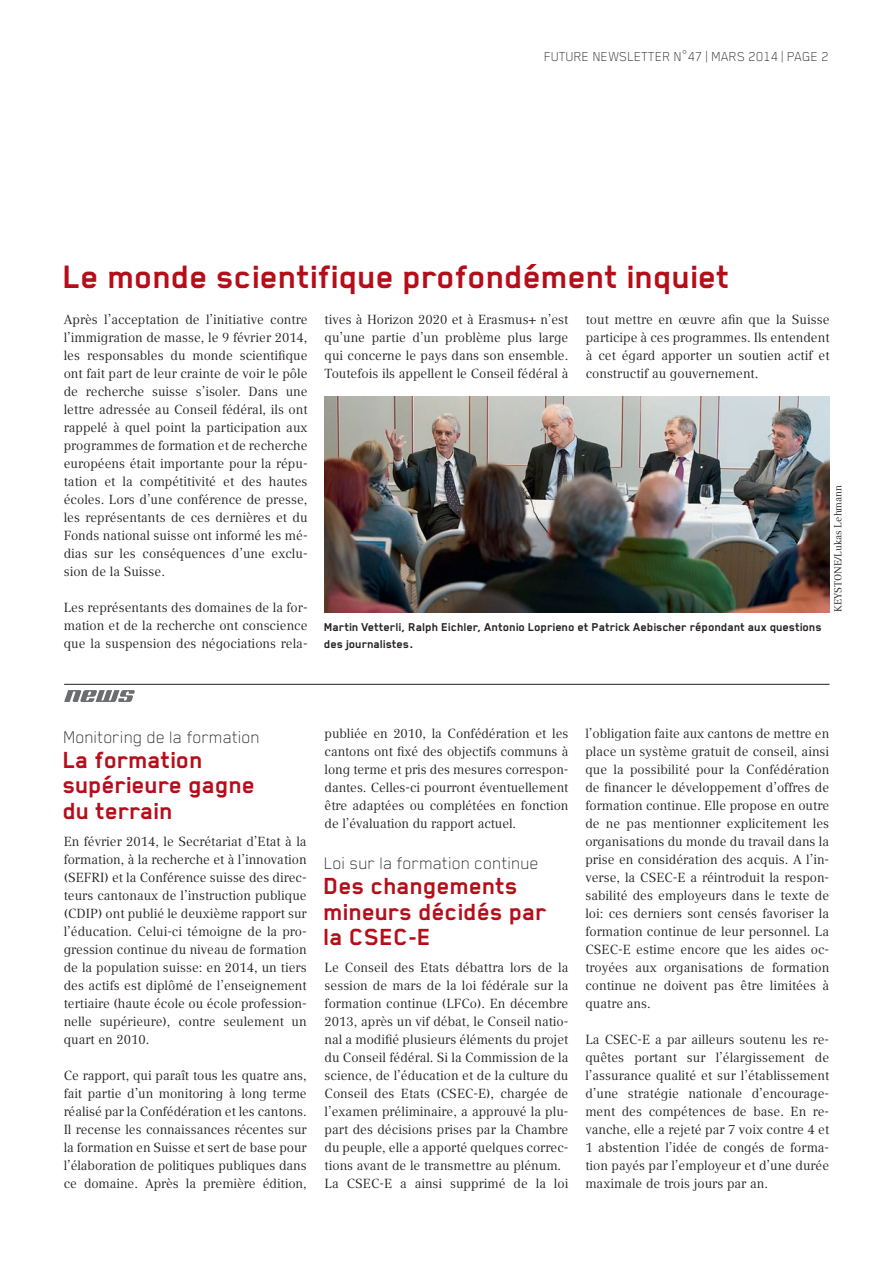
<style>
.page{position:relative;width:893px;height:1263px;background:#fff}
.page>*{position:absolute;margin:0;border:0;box-sizing:border-box;transform-origin:0 0}
.t1{font:700 37.5px "Blender";color:#b50e1a}
.t2{font:700 27px/25.5px "Blender";color:#b50e1a}
.t3{font:100 19.5px "Blender";color:#231f20}
.t4{font:100 15px "Blender";color:#231f20}
.t5{font:13.2px/18px "Compatil Text LT";color:#231f20;text-align:justify}
.t6{font:700 13.2px/17.2px "Blender";color:#231f20}
.t7{font:10.2px "Compatil Text LT";color:#231f20}
</style>
<div class="page">
<svg style="left:64px;top:690px;width:71px;height:12px"></svg>
<hr style="left:64px;top:684px;width:765px;height:1px;background:#231f20">
<img style="left:325px;top:396px;width:504px;height:216px">
<p class="t4" style="left:545px;top:48px;width:286px">future Newslette r N°47 | mars 2014 | page 2</p>
<h1 class="t1" style="left:64px;top:256px;width:669px">Le monde scientifique profondément inquiet</h1>
<p class="t5" style="left:64px;top:310px;width:245px">Après l’acceptation de l’initiative contre l’immigration de masse, le 9 février 2014, les responsables du monde scientifique ont fait part de leur crainte de voir le pôle de recherche suisse s’isoler. Dans une lettre adressée au Conseil fédéral, ils ont rappelé à quel point la participation aux programmes de formation et de recherche européens était importante pour la répu&shy;tation et la compétitivité et des hautes écoles. Lors d’une conférence de presse, les représentants de ces dernières et du Fonds national suisse ont informé les mé&shy;dias sur les conséquences d’une exclu&shy;sion de la Suisse.</p>
<p class="t5" style="left:64px;top:598px;width:245px">Les représentants des domaines de la for&shy;mation et de la recherche ont conscience que la suspension des négociations rela-</p>
<p class="t5" style="left:325px;top:310px;width:245px">tives à Horizon 2020 et à Erasmus+ n’est qu’une partie d’un problème plus large qui concerne le pays dans son ensemble.<br>Toutefois ils appellent le Conseil fédéral à</p>
<p class="t5" style="left:586px;top:310px;width:245px">tout mettre en œuvre afin que la Suisse participe à ces programmes. Ils entendent à cet égard apporter un soutien actif et constructif au gouvernement.</p>
<p class="t6" style="left:325px;top:618px;width:499px">Martin Vetterli, Ralph Eichler, Antonio Loprieno et Patrick Aebischer répondant aux questions des journalistes.</p>
<p class="t7" style="left:832px;top:612px;width:128px;rotate:-90deg">KEYSTONE/Lukas Lehmann</p>
<h3 class="t3" style="left:64px;top:725px;width:198px">Monitoring de la formation</h3>
<h2 class="t2" style="left:64px;top:746px;width:194px">La formation supérieure gagne du terrain</h2>
<p class="t5" style="left:64px;top:832px;width:245px">En février 2014, le Secrétariat d’Etat à la formation, à la recherche et à l’innovation (SEFRI) et la Conférence suisse des direc&shy;teurs cantonaux de l’instruction publique (CDIP) ont publié le deuxième rapport sur l’éducation. Celui-ci témoigne de la pro&shy;gression continue du niveau de formation de la population suisse: en 2014, un tiers des actifs est diplômé de l’enseignement tertiaire (haute école ou école profession&shy;nelle supérieure), contre seulement un quart en 2010.</p>
<p class="t5" style="left:64px;top:1066px;width:245px">Ce rapport, qui paraît tous les quatre ans, fait partie d’un monitoring à long terme réalisé par la Confédération et les cantons.<br>Il recense les connaissances récentes sur la formation en Suisse et sert de base pour l’élaboration de politiques publiques dans ce domaine. Après la première édition,</p>
<p class="t5" style="left:325px;top:724px;width:245px">publiée en 2010, la Confédération et les cantons ont fixé des objectifs communs à long terme et pris des mesures correspon&shy;dantes. Celles-ci pourront éventuellement être adaptées ou complétées en fonction de l’évaluation du rapport actuel.</p>
<h3 class="t3" style="left:325px;top:851px;width:216px">Loi sur la formation continue</h3>
<h2 class="t2" style="left:325px;top:872px;width:224px">Des changements mineurs décidés par la CSEC-E</h2>
<p class="t5" style="left:325px;top:958px;width:245px;text-align:left">Le Conseil des Etats débattra lors de la session de mars de la loi fédérale sur la formation continue (LFCo). En décembre 2013, après un vif débat, le Conseil natio&shy;nal a modifié plusieurs éléments du projet du Conseil fédéral. Si la Commission de la science, de l’éducation et de la culture du Conseil des Etats (CSEC-E), chargée de l’examen préliminaire, a approuvé la plu&shy;part des décisions prises par la Chambre du peuple, elle a apporté quelques correc&shy;tions avant de le transmettre au plénum.<br>La CSEC-E a ainsi supprimé de la loi</p>
<p class="t5" style="left:585px;top:724px;width:245px">l’obligation faite aux cantons de mettre en place un système gratuit de conseil, ainsi que la possibilité pour la Confédération de financer le développement d’offres de formation continue. Elle propose en outre de ne pas mentionner explicitement les organisations du monde du travail dans la prise en considération des acquis. A l’in&shy;verse, la CSEC-E a réintroduit la respon&shy;sabilité des employeurs dans le texte de loi: ces derniers sont censés favoriser la formation continue de leur personnel. La CSEC-E estime encore que les aides oc&shy;troyées aux organisations de formation continue ne doivent pas être limitées à quatre ans.</p>
<p class="t5" style="left:585px;top:1030px;width:245px">La CSEC-E a par ailleurs soutenu les re&shy;quêtes portant sur l’élargissement de l’assurance qualité et sur l’établissement d’une stratégie nationale d’encourage&shy;ment des compétences de base. En re&shy;vanche, elle a rejeté par 7 voix contre 4 et 1 abstention l’idée de congés de forma&shy;tion payés par l’employeur et d’une durée maximale de trois jours par an.</p>
</div>
